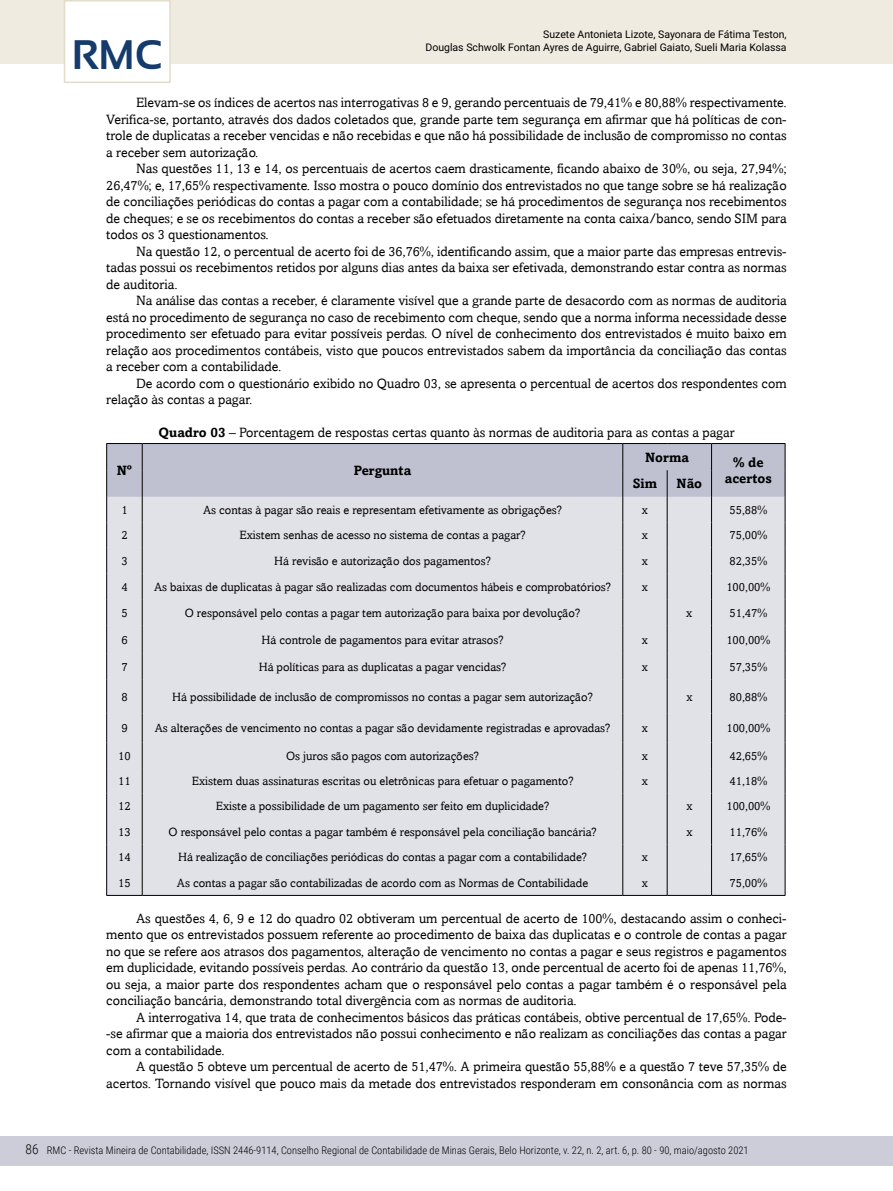
<style>
.page{position:relative;width:893px;height:1191px;background:#fff}
.page>*{position:absolute;margin:0;border:0;box-sizing:border-box;transform-origin:0 0}
.t1{font:700 41.25px "Sansation";color:#143b6b}
.t2{font:13.5px/16.5px "Amasis";color:#000;text-align:justify}
.t3{font:700 13.5px/16.2px "Amasis";color:#000;text-align:center}
.t4{font:300 13.5px "Roboto Condensed";color:#000}
.t5{font:12px "Amasis";color:#000}
.t6{font:300 10.5px "Roboto Condensed";color:#000}
.t7{font:10.5px/12.6px "Roboto";color:#000;text-align:right}
.s1{font-weight:700}
</style>
<div class="page">
<div style="left:0;top:1135px;width:893px;height:30px;background:#cdcdda"></div>
<div style="left:0;top:0;width:893px;height:64px;background:#efebe1"></div>
<div style="left:64px;top:0;width:107px;height:83px;background:#fff;border:2px solid #e4dcca"></div>
<div style="left:107px;top:679px;width:678px;height:216px;background:#e1e1e8"></div>
<hr style="left:142px;top:679px;width:1px;height:34px;background:#000">
<hr style="left:622px;top:679px;width:1px;height:34px;background:#000">
<hr style="left:667px;top:679px;width:1px;height:34px;background:#000">
<hr style="left:711px;top:679px;width:1px;height:34px;background:#000">
<svg style="left:142px;top:713px;width:1px;height:182px"></svg>
<svg style="left:622px;top:713px;width:1px;height:182px"></svg>
<svg style="left:667px;top:713px;width:1px;height:182px"></svg>
<hr style="left:106px;top:679px;width:1px;height:34px;background:#000">
<hr style="left:785px;top:679px;width:1px;height:34px;background:#000">
<svg style="left:106px;top:443px;width:680px;height:236px;background:#cacbd3"></svg>
<svg style="left:106px;top:713px;width:1px;height:182px"></svg>
<hr style="left:106px;top:895px;width:36px;height:1px;background:#000">
<hr style="left:142px;top:895px;width:481px;height:1px;background:#000">
<hr style="left:623px;top:895px;width:44px;height:1px;background:#000">
<hr style="left:667px;top:895px;width:45px;height:1px;background:#000">
<svg style="left:711px;top:713px;width:1px;height:182px"></svg>
<svg style="left:785px;top:713px;width:1px;height:182px"></svg>
<hr style="left:712px;top:895px;width:73px;height:1px;background:#000">
<p class="t7" style="left:425px;top:28px;width:363px">Suzete Antonieta Lizote, Sayonara de Fátima Teston,<br>Douglas Schwolk Fontan Ayres de Aguirre, Gabriel Gaiato, Sueli Maria Kolassa</p>
<h1 class="t1" style="left:72px;top:32px;width:92px">RMC</h1>
<p class="t2" style="left:106px;top:94px;width:682px;text-indent:30px">Elevam-se os índices de acertos nas interrogativas 8 e 9, gerando percentuais de 79,41% e 80,88% respectivamente.<br>Verifica-se, portanto, através dos dados coletados que, grande parte tem segurança em afirmar que há políticas de con&shy;trole de duplicatas a receber vencidas e não recebidas e que não há possibilidade de inclusão de compromisso no contas a receber sem autorização.</p>
<p class="t2" style="left:106px;top:160px;width:682px;text-indent:30px">Nas questões 11, 13 e 14, os percentuais de acertos caem drasticamente, ficando abaixo de 30%, ou seja, 27,94%; 26,47%; e, 17,65% respectivamente. Isso mostra o pouco domínio dos entrevistados no que tange sobre se há realização de conciliações periódicas do contas a pagar com a contabilidade; se há procedimentos de segurança nos recebimentos de cheques; e se os recebimentos do contas a receber são efetuados diretamente na conta caixa/banco, sendo SIM para todos os 3 questionamentos.</p>
<p class="t2" style="left:106px;top:243px;width:682px;text-indent:30px">Na questão 12, o percentual de acerto foi de 36,76%, identificando assim, que a maior parte das empresas entrevis&shy;tadas possui os recebimentos retidos por alguns dias antes da baixa ser efetivada, demonstrando estar contra as normas de auditoria.</p>
<p class="t2" style="left:106px;top:292px;width:682px;text-indent:30px">Na análise das contas a receber, é claramente visível que a grande parte de desacordo com as normas de auditoria está no procedimento de segurança no caso de recebimento com cheque, sendo que a norma informa necessidade desse procedimento ser efetuado para evitar possíveis perdas. O nível de conhecimento dos entrevistados é muito baixo em relação aos procedimentos contábeis, visto que poucos entrevistados sabem da importância da conciliação das contas a receber com a contabilidade.</p>
<p class="t2" style="left:106px;top:375px;width:682px;text-indent:30px">De acordo com o questionário exibido no Quadro 03, se apresenta o percentual de acertos dos respondentes com relação às contas a pagar.</p>
<p class="t2" style="left:158px;top:424px;width:578px"><span class="s1">Quadro 03</span> – Porcentagem de respostas certas quanto às normas de auditoria para as contas a pagar</p>
<p class="t3" style="left:117px;top:462px;width:17px">Nº</p>
<p class="t3" style="left:354px;top:462px;width:59px">Pergunta</p>
<p class="t3" style="left:645px;top:449px;width:45px">Norma</p>
<p class="t3" style="left:725px;top:454px;width:49px">% de acertos</p>
<p class="t3" style="left:633px;top:475px;width:26px">Sim</p>
<p class="t3" style="left:677px;top:475px;width:27px">Não</p>
<p class="t5" style="left:121px;top:503px;width:8px">1</p>
<p class="t5" style="left:203px;top:503px;width:360px">As contas à pagar são reais e representam efetivamente as obrigações?</p>
<p class="t5" style="left:642px;top:503px;width:8px">x</p>
<p class="t5" style="left:729px;top:503px;width:39px">55,88%</p>
<p class="t5" style="left:121px;top:528px;width:8px">2</p>
<p class="t5" style="left:240px;top:528px;width:287px">Existem senhas de acesso no sistema de contas a pagar?</p>
<p class="t5" style="left:642px;top:528px;width:8px">x</p>
<p class="t5" style="left:729px;top:528px;width:39px">75,00%</p>
<p class="t5" style="left:121px;top:554px;width:8px">3</p>
<p class="t5" style="left:274px;top:554px;width:218px">Há revisão e autorização dos pagamentos?</p>
<p class="t5" style="left:642px;top:554px;width:8px">x</p>
<p class="t5" style="left:729px;top:554px;width:39px">82,35%</p>
<p class="t5" style="left:121px;top:580px;width:8px">4</p>
<p class="t5" style="left:154px;top:580px;width:458px">As baixas de duplicatas à pagar são realizadas com documentos hábeis e comprobatórios?</p>
<p class="t5" style="left:642px;top:580px;width:8px">x</p>
<p class="t5" style="left:726px;top:580px;width:45px">100,00%</p>
<p class="t5" style="left:121px;top:605px;width:8px">5</p>
<p class="t5" style="left:185px;top:605px;width:397px">O responsável pelo contas a pagar tem autorização para baixa por devolução?</p>
<p class="t5" style="left:686px;top:605px;width:8px">x</p>
<p class="t5" style="left:729px;top:605px;width:39px">51,47%</p>
<p class="t5" style="left:121px;top:632px;width:8px">6</p>
<p class="t5" style="left:262px;top:632px;width:244px">Há controle de pagamentos para evitar atrasos?</p>
<p class="t5" style="left:642px;top:632px;width:8px">x</p>
<p class="t5" style="left:726px;top:632px;width:45px">100,00%</p>
<p class="t5" style="left:121px;top:660px;width:8px">7</p>
<p class="t5" style="left:259px;top:660px;width:249px">Há políticas para as duplicatas a pagar vencidas?</p>
<p class="t5" style="left:642px;top:660px;width:8px">x</p>
<p class="t5" style="left:729px;top:660px;width:39px">57,35%</p>
<p class="t5" style="left:121px;top:689px;width:8px">8</p>
<p class="t5" style="left:172px;top:689px;width:422px">Há possibilidade de inclusão de compromissos no contas a pagar sem autorização?</p>
<p class="t5" style="left:686px;top:689px;width:8px">x</p>
<p class="t5" style="left:729px;top:689px;width:39px">80,88%</p>
<p class="t5" style="left:121px;top:721px;width:8px">9</p>
<p class="t5" style="left:155px;top:721px;width:457px">As alterações de vencimento no contas a pagar são devidamente registradas e aprovadas?</p>
<p class="t5" style="left:642px;top:721px;width:8px">x</p>
<p class="t5" style="left:726px;top:721px;width:45px">100,00%</p>
<p class="t5" style="left:118px;top:748px;width:14px">10</p>
<p class="t5" style="left:286px;top:748px;width:194px">Os juros são pagos com autorizações?</p>
<p class="t5" style="left:642px;top:748px;width:8px">x</p>
<p class="t5" style="left:729px;top:748px;width:39px">42,65%</p>
<p class="t5" style="left:118px;top:774px;width:14px">11</p>
<p class="t5" style="left:192px;top:774px;width:383px">Existem duas assinaturas escritas ou eletrônicas para efetuar o pagamento?</p>
<p class="t5" style="left:642px;top:774px;width:8px">x</p>
<p class="t5" style="left:729px;top:774px;width:39px">41,18%</p>
<p class="t5" style="left:118px;top:799px;width:14px">12</p>
<p class="t5" style="left:216px;top:799px;width:335px">Existe a possibilidade de um pagamento ser feito em duplicidade?</p>
<p class="t5" style="left:686px;top:799px;width:8px">x</p>
<p class="t5" style="left:726px;top:799px;width:45px">100,00%</p>
<p class="t5" style="left:118px;top:825px;width:14px">13</p>
<p class="t5" style="left:169px;top:825px;width:430px">O responsável pelo contas a pagar também é responsável pela conciliação bancária?</p>
<p class="t5" style="left:686px;top:825px;width:8px">x</p>
<p class="t5" style="left:729px;top:825px;width:39px">11,76%</p>
<p class="t5" style="left:118px;top:850px;width:14px">14</p>
<p class="t5" style="left:178px;top:850px;width:410px">Há realização de conciliações periódicas do contas a pagar com a contabilidade?</p>
<p class="t5" style="left:642px;top:850px;width:8px">x</p>
<p class="t5" style="left:729px;top:850px;width:39px">17,65%</p>
<p class="t5" style="left:118px;top:876px;width:14px">15</p>
<p class="t5" style="left:177px;top:876px;width:413px">As contas a pagar são contabilizadas de acordo com as Normas de Contabilidade</p>
<p class="t5" style="left:642px;top:876px;width:8px">x</p>
<p class="t5" style="left:729px;top:876px;width:39px">75,00%</p>
<p class="t2" style="left:106px;top:910px;width:682px;text-indent:30px">As questões 4, 6, 9 e 12 do quadro 02 obtiveram um percentual de acerto de 100%, destacando assim o conheci&shy;mento que os entrevistados possuem referente ao procedimento de baixa das duplicatas e o controle de contas a pagar no que se refere aos atrasos dos pagamentos, alteração de vencimento no contas a pagar e seus registros e pagamentos em duplicidade, evitando possíveis perdas. Ao contrário da questão 13, onde percentual de acerto foi de apenas 11,76%, ou seja, a maior parte dos respondentes acham que o responsável pelo contas a pagar também é o responsável pela conciliação bancária, demonstrando total divergência com as normas de auditoria.</p>
<p class="t2" style="left:106px;top:1008px;width:682px;text-indent:30px">A interrogativa 14, que trata de conhecimentos básicos das práticas contábeis, obtive percentual de 17,65%. Pode--se afirmar que a maioria dos entrevistados não possui conhecimento e não realizam as conciliações das contas a pagar com a contabilidade.</p>
<p class="t2" style="left:106px;top:1058px;width:682px;text-align:right">A questão 5 obteve um percentual de acerto de 51,47%. A primeira questão 55,88% e a questão 7 teve 57,35% de acertos. Tornando visível que pouco mais da metade dos entrevistados responderam em consonância com as normas</p>
<p class="t4" style="left:26px;top:1140px;width:15px">86</p>
<p class="t6" style="left:47px;top:1143px;width:703px">RMC - Revista Mineira de Contabilidade, ISSN 2446-9114, Conselho Regional de Contabilidade de Minas Gerais, Belo Horizonte, v. 22, n. 2, art. 6, p. 80 - 90, maio/agosto 2021</p>
</div>
